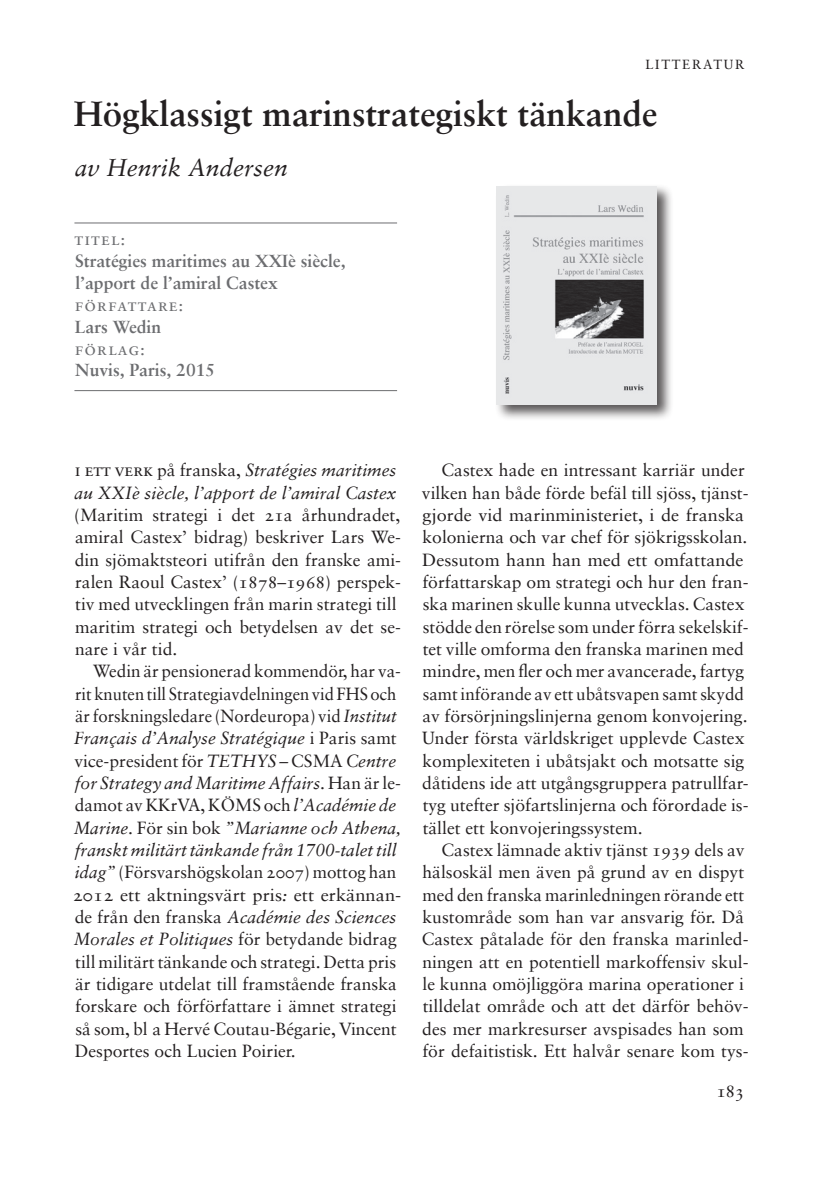
<style>
.page{position:relative;width:819px;height:1201px;background:#fff}
.page>*{position:absolute;margin:0;border:0;box-sizing:border-box;transform-origin:0 0}
.Rub_20_IH{font:700 35px "Sabon LT";color:#231f20}
.av_Författare{font:italic 24.5px "Sabon LT";color:#231f20}
.Brödtext{font:17.5px/22.4px "Sabon LT";color:#231f20}
.Brödtext_första_styc{font:17.5px/22.4px "Sabon LT";color:#231f20}
.Titel{font:700 17.5px "Sabon LT";color:#6c6d70}
.Titel_rubrik{font:17.5px "Sabon Roman SC";letter-spacing:.06em;color:#6c6d70}
.t1{font:17.5px "Sabon Roman SC";color:#231f20}
.t2{font:13.12px "Sabon LT";letter-spacing:.13em;color:#231f20}
.s1{font-family:"Sabon Roman SC"}
.s2{font-style:italic}
</style>
<div class="page">
<hr style="left:74px;top:223px;width:323px;height:1px;background:#6c6d70">
<hr style="left:74px;top:390px;width:323px;height:1px;background:#6c6d70">
<div style="left:494px;top:184px;width:186px;height:245px;background:#231f20;opacity:.75"></div>
<img style="left:496px;top:186px;width:160px;height:219px">
<p class="t2" style="left:645px;top:57px;width:100px">LITTERATUR</p>
<p class="Rub_20_IH" style="left:74px;top:92px;width:585px">Högklassigt marinstrategiskt tänkande</p>
<p class="av_Författare" style="left:75px;top:154px;width:214px">av Henrik Andersen</p>
<p class="Titel_rubrik" style="left:75px;top:229px;width:52px">titel:</p>
<p class="Titel" style="left:75px;top:250px;width:272px">Stratégies maritimes au XXIè siècle,</p>
<p class="Titel" style="left:75px;top:272px;width:204px">l’apport de l’amiral Castex</p>
<p class="Titel_rubrik" style="left:75px;top:294px;width:110px">författare:</p>
<p class="Titel" style="left:75px;top:316px;width:88px">Lars Wedin</p>
<p class="Titel_rubrik" style="left:75px;top:338px;width:72px">förlag:</p>
<p class="Titel" style="left:75px;top:359px;width:142px">Nuvis, Paris, 2015</p>
<p class="Brödtext_första_styc" style="left:74px;top:459px;width:328px"><span class="s1">i ett verk</span> på franska, <span class="s2">Stratégies maritimes au XXIè siècle, l’apport de l’amiral Castex </span>(Maritim strategi i det <span class="s1">21</span>a århundradet, amiral Castex’ bidrag) beskriver Lars We&shy;din sjömaktsteori utifrån den franske ami&shy;ralen Raoul Castex’ (<span class="s1">1878</span>–<span class="s1">1968</span>) perspek&shy;tiv med utvecklingen från marin strategi till maritim strategi och betydelsen av det se&shy;nare i vår tid.</p>
<p class="Brödtext" style="left:73px;top:660px;width:330px;text-indent:20px">Wedin är pensionerad kommendör, har va&shy;rit knuten till Strategiavdelningen vid FHS och är forskningsledare (Nordeuropa) vid <span class="s2">Institut Français d’Analyse Stratégique</span> i Paris samt vice-president för <span class="s2">TETHYS –</span> CSMA <span class="s2">Centre for Strategy and Maritime Affairs</span>. Han är le&shy;damot av KKrVA, KÖMS och <span class="s2">l’Académie de Marine</span>. För sin bok <span class="s2">”Marianne och Athena, franskt militärt tänkande från 1700-talet till idag”</span> (Försvarshögskolan <span class="s1">2007</span>) mottog han <span class="s1">2012</span> ett aktningsvärt pris<span class="s2">:</span> ett erkännan&shy;de från den franska <span class="s2">Académie des Sciences Morales et Politiques</span> för betydande bidrag till militärt tänkande och strategi. Detta pris är tidigare utdelat till framstående franska forskare och förförfattare i ämnet strategi så som, bl a Hervé Coutau-Bégarie, Vincent Desportes och Lucien Poirier.</p>
<p class="Brödtext" style="left:422px;top:458px;width:328px;text-indent:20px">Castex hade en intressant karriär under vilken han både förde befäl till sjöss, tjänst&shy;gjorde vid marinministeriet, i de franska kolonierna och var chef för sjökrigsskolan.<br>Dessutom hann han med ett omfattande författarskap om strategi och hur den fran&shy;ska marinen skulle kunna utvecklas. Castex stödde den rörelse som under förra sekelskif&shy;tet ville omforma den franska marinen med mindre, men fler och mer avancerade, fartyg samt införande av ett ubåtsvapen samt skydd av försörjningslinjerna genom konvojering.<br>Under första världskriget upplevde Castex komplexiteten i ubåtsjakt och motsatte sig dåtidens ide att utgångsgruppera patrullfar&shy;tyg utefter sjöfartslinjerna och förordade is&shy;tället ett konvojeringssystem.</p>
<p class="Brödtext" style="left:422px;top:838px;width:328px;text-indent:20px">Castex lämnade aktiv tjänst <span class="s1">1939</span> dels av hälsoskäl men även på grund av en dispyt med den franska marinledningen rörande ett kustområde som han var ansvarig för. Då Castex påtalade för den franska marinled&shy;ningen att en potentiell markoffensiv skul&shy;le kunna omöjliggöra marina operationer i tilldelat område och att det därför behöv&shy;des mer markresurser avspisades han som för defaitistisk. Ett halvår senare kom tys-</p>
<p class="t1" style="left:716px;top:1080px;width:30px">183</p>
</div>
